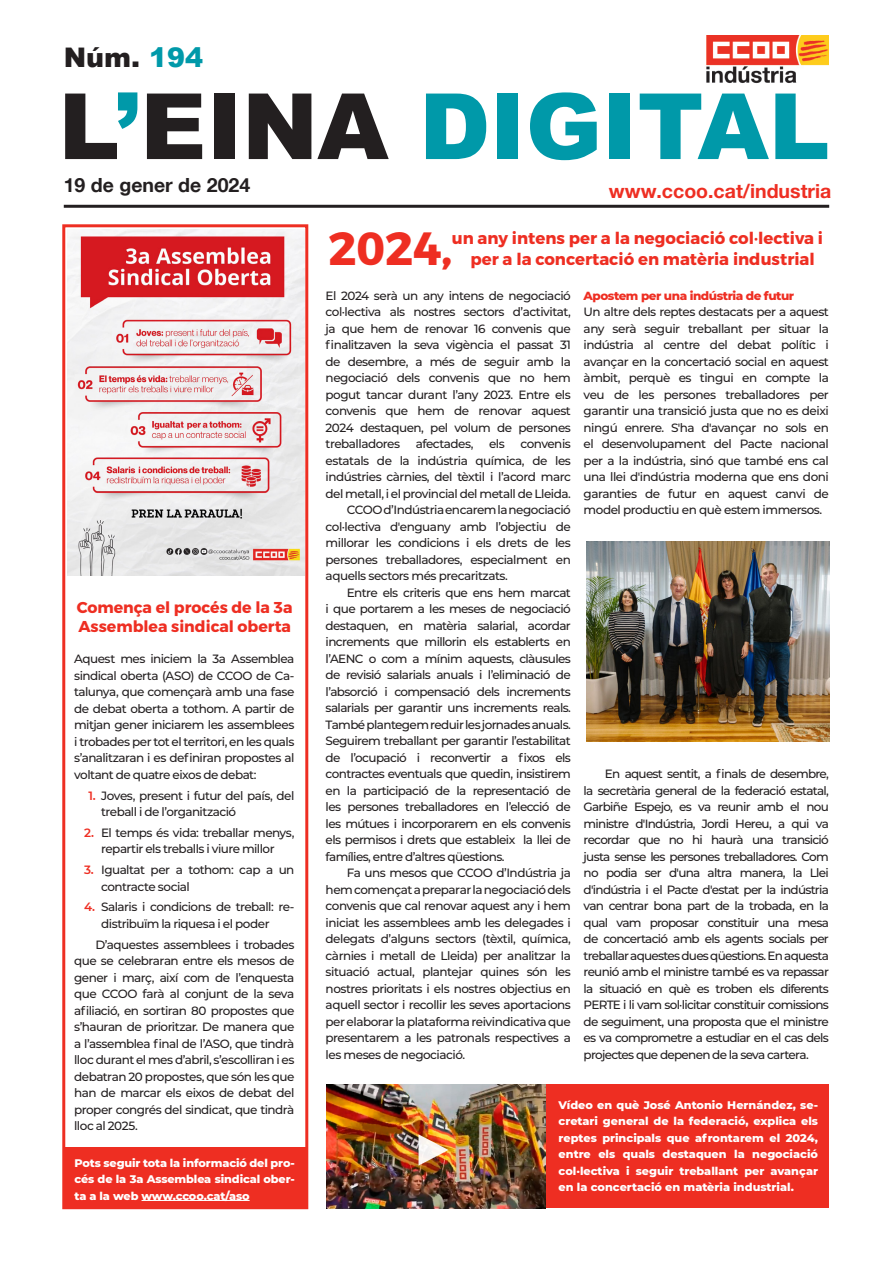
<style>
.page{position:relative;width:893px;height:1263px;background:#fff}
.page>*{position:absolute;margin:0;border:0;box-sizing:border-box;transform-origin:0 0}
.t1{font:900 91.5px "Arial";color:#0099a9}
.Peu_de_foto{font:700 46.5px "Montserrat";color:#ee2e22}
.t2{font:900 27px "Arial";color:#231f20}
.t3{font:700 19.5px "Helvetica Neue LT Pro";color:#ee2e22}
.t4{font:19.5px "Helve Neu Bol 75";color:#231f20}
.Peu_de_foto-2{font:700 16.5px/21px "Montserrat";color:#ee2e22}
.Peu_de_foto-3{font:700 15.75px/19.5px "Montserrat";color:#ee2e22}
.Peu_de_foto-4{font:500 12px/16.5px "Montserrat";letter-spacing:-.04em;color:#231f20;text-align:justify}
.Peu_de_foto-5{font:800 12px "Montserrat";letter-spacing:-.04em;color:#ee2e22}
.Peu_de_foto-6{font:800 11.25px/16.5px "Montserrat";letter-spacing:-.01em;color:#fff;text-align:justify}
.s1{color:#0099a9}
.s2{color:#231f20}
.s3{font-weight:600;color:#ee2e22}
</style>
<div class="page">
<hr style="left:64px;top:205px;width:765px;height:3px;background:#231f20">
<img style="left:706px;top:35px;width:123px;height:49px">
<div style="left:62px;top:224px;width:246px;height:985px;background:#fff;border:3px solid #ee2e22"></div>
<div style="left:64px;top:1148px;width:244px;height:60px;background:#ee2e22"></div>
<hr style="left:142px;top:1200px;width:108px;height:1px;background:#fff">
<div style="left:326px;top:1084px;width:503px;height:124px;background:#ee2e22"></div>
<img style="left:326px;top:1084px;width:220px;height:124px">
<svg style="left:419px;top:1134px;width:29px;height:31px"></svg>
<img style="left:68px;top:230px;width:236px;height:345px">
<img style="left:586px;top:541px;width:243px;height:200px">
<p class="t2" style="left:64px;top:38px;width:141px">Núm. <span class="s1">194</span></p>
<p class="t1" style="left:58px;top:60px;width:773px"><span class="s2">L</span>’<span class="s2">EINA</span> DIGITAL</p>
<p class="t4" style="left:64px;top:173px;width:188px">19 de gener de 2024</p>
<p class="t3" style="left:609px;top:179px;width:224px">www.ccoo.cat/industria</p>
<p class="Peu_de_foto" style="left:328px;top:220px;width:126px">2024,</p>
<p class="Peu_de_foto-2" style="left:470px;top:228px;width:354px;text-indent:-19px">un any intens per a la negociació col·lectiva i per a la concertació en matèria industrial</p>
<p class="Peu_de_foto-3" style="left:77px;top:598px;width:218px">Comença el procés de la 3a<br>Assemblea sindical oberta</p>
<p class="Peu_de_foto-4" style="left:74px;top:650px;width:222px">Aquest mes iniciem la 3a Assemblea sindical oberta (ASO) de CCOO de Ca&shy;talunya, que començarà amb una fase de debat oberta a tothom. A partir de mitjan gener iniciarem les assemblees i trobades per tot el territori, en les quals s’analitzaran i es definiran propostes al voltant de quatre eixos de debat:</p>
<p class="Peu_de_foto-4" style="left:101px;top:786px;width:195px;text-indent:-13px"><span class="s3">1.</span> Joves, present i futur del país, del treball i de l’organització</p>
<p class="Peu_de_foto-4" style="left:84px;top:824px;width:212px;text-align:center"><span class="s3">2.</span> El temps és vida: treballar menys, repartir els treballs i viure millor</p>
<p class="Peu_de_foto-4" style="left:101px;top:861px;width:195px;text-indent:-17px"><span class="s3">3.</span> Igualtat per a tothom: cap a un contracte social</p>
<p class="Peu_de_foto-4" style="left:101px;top:898px;width:195px;text-indent:-17px"><span class="s3">4.</span> Salaris i condicions de treball: re&shy;distribuïm la riquesa i el poder</p>
<p class="Peu_de_foto-4" style="left:74px;top:936px;width:222px;text-indent:21px">D’aquestes assemblees i trobades que se celebraran entre els mesos de gener i març, així com de l’enquesta que CCOO farà al conjunt de la seva afiliació, en sortiran 80 propostes que s’hauran de prioritzar. De manera que a l’assemblea final de l’ASO, que tindrà lloc durant el mes d’abril, s’escolliran i es debatran 20 propostes, que són les que han de marcar els eixos de debat del proper congrés del sindicat, que tindrà lloc al 2025.</p>
<p class="Peu_de_foto-6" style="left:74px;top:1154px;width:222px">Pots seguir tota la informació del pro&shy;cés de la 3a Assemblea sindical ober&shy;ta a la web www.ccoo.cat/aso</p>
<p class="Peu_de_foto-4" style="left:326px;top:287px;width:247px">El 2024 serà un any intens de negociació col·lectiva als nostres sectors d’activitat, ja que hem de renovar 16 convenis que finalitzaven la seva vigència el passat 31 de desembre, a més de seguir amb la negociació dels convenis que no hem pogut tancar durant l’any 2023. Entre els convenis que hem de renovar aquest 2024 destaquen, pel volum de persones treballadores</p>
<p class="Peu_de_foto-4" style="left:326px;top:435px;width:247px;text-indent:195px">convenis estatals de la indústria química, de les indústries càrnies, del tèxtil i l’acord marc del metall, i el provincial del metall de Lleida.</p>
<p class="Peu_de_foto-4" style="left:326px;top:501px;width:247px;text-indent:21px">CCOO d’Indústria encarem la negociació col·lectiva d'enguany amb l’objectiu de millorar les condicions i els drets de les persones treballadores, especialment en aquells sectors més precaritzats.</p>
<p class="Peu_de_foto-4" style="left:326px;top:584px;width:247px;text-indent:21px">Entre els criteris que ens hem marcat i que portarem a les meses de negociació destaquen, en matèria salarial, acordar increments que millorin els establerts en l’AENC o com a mínim aquests, clàusules de revisió salarials anuals i l’eliminació de l’absorció i compensació dels increments salarials per garantir uns increments reals.<br>També plantegem reduir les jornades anuals.<br>Seguirem treballant per garantir l’estabilitat de l’ocupació i reconvertir a fixos els contractes eventuals que quedin, insistirem en la participació de la representació de les persones treballadores en l’elecció de les mútues i incorporarem en els convenis els permisos i drets que estableix la llei de famílies, entre d’altres qüestions.</p>
<p class="Peu_de_foto-4" style="left:326px;top:864px;width:247px;text-indent:21px">Fa uns mesos que CCOO d’Indústria ja hem començat a preparar la negociació dels convenis que cal renovar aquest any i hem iniciat les assemblees amb les delegades i delegats d’alguns sectors (tèxtil, química, càrnies i metall de Lleida) per analitzar la situació actual, plantejar quines són les nostres prioritats i els nostres objectius en aquell sector i recollir les seves aportacions per elaborar la plataforma reivindicativa que presentarem a les patronals respectives a les meses de negociació.</p>
<p class="Peu_de_foto-4" style="left:416px;top:435px;width:59px">afectades,</p>
<p class="Peu_de_foto-4" style="left:489px;top:435px;width:17px">els</p>
<p class="Peu_de_foto-5" style="left:584px;top:287px;width:212px">Apostem per una indústria de futur</p>
<p class="Peu_de_foto-4" style="left:584px;top:303px;width:247px">Un altre dels reptes destacats per a aquest any serà seguir treballant per situar la indústria al centre del debat polític i avançar en la concertació social en aquest àmbit, perquè es tingui en compte la veu de les persones treballadores per garantir una transició justa que no es deixi ningú enrere. S'ha d'avançar no sols en el desenvolupament del Pacte nacional per a la indústria, sinó que també ens cal una llei d'indústria moderna que ens doni garanties de futur en aquest canvi de model productiu en què estem immersos.</p>
<p class="Peu_de_foto-4" style="left:584px;top:765px;width:247px;text-indent:21px">En aquest sentit, a finals de desembre, la secretària general de la federació estatal, Garbiñe Espejo, es va reunir amb el nou ministre d'Indústria, Jordi Hereu, a qui va recordar que no hi haurà una transició justa sense les persones treballadores. Com no podia ser d'una altra manera, la Llei d'indústria i el Pacte d'estat per la indústria van centrar bona part de la trobada, en la qual vam proposar constituir una mesa de concertació amb els agents socials per treballar aquestes dues qüestions. En aquesta reunió amb el ministre també es va repassar la situació en què es troben els diferents PERTE i li vam sol·licitar constituir comissions de seguiment, una proposta que el ministre es va comprometre a estudiar en el cas dels projectes que depenen de la seva cartera.</p>
<p class="Peu_de_foto-6" style="left:559px;top:1096px;width:261px">Vídeo en què José Antonio Hernández, se&shy;cretari general de la federació, explica els reptes principals que afrontarem el 2024, entre els quals destaquen la negociació col·lectiva i seguir treballant per avançar en la concertació en matèria industrial.</p>
</div>
